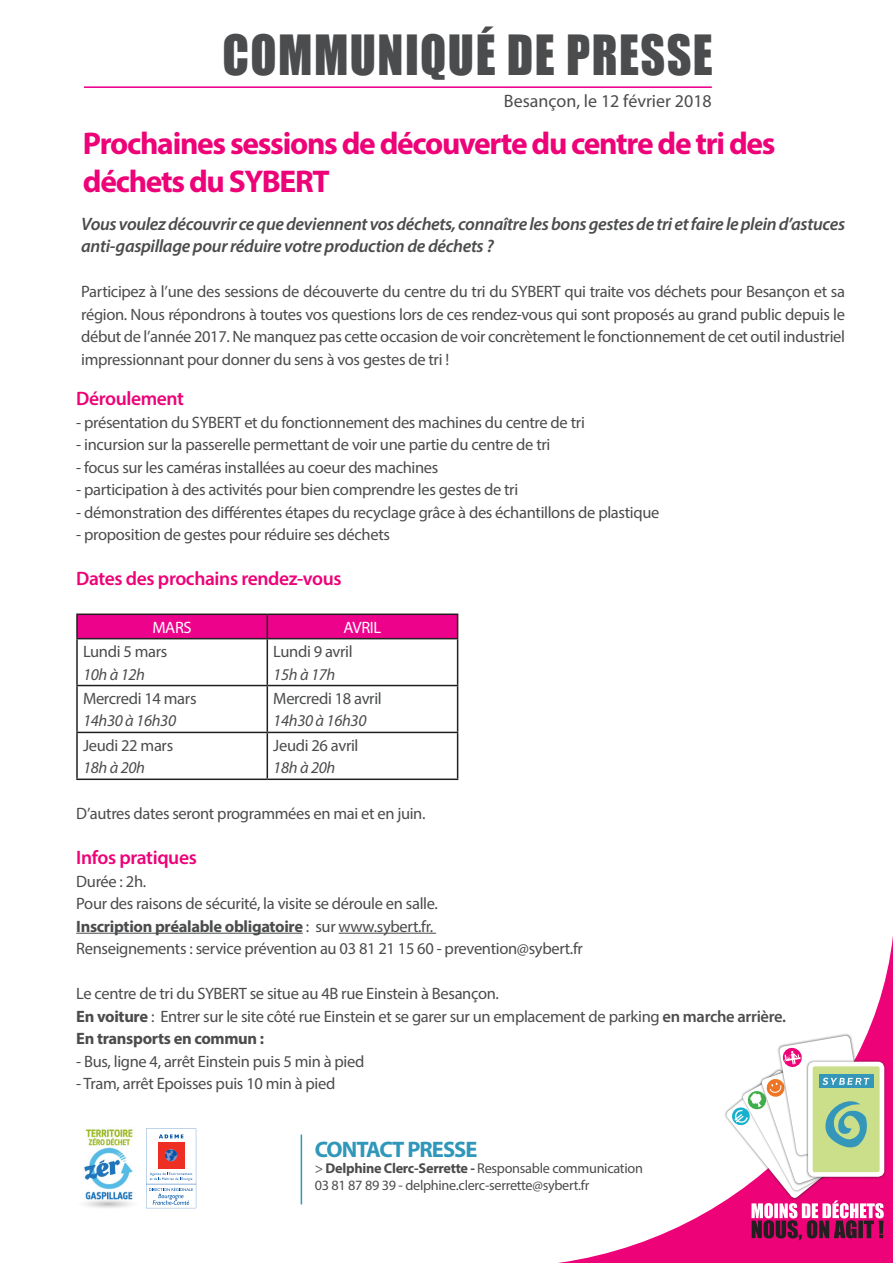
<style>
.page{position:relative;width:893px;height:1263px;background:#fff}
.page>*{position:absolute;margin:0;border:0;box-sizing:border-box;transform-origin:0 0}
.t1{font:50.85px "Impact";letter-spacing:.03em;color:#4b4c4d;scale:.94 1}
.t2{font:700 31.5px/37.8px "Myriad Pro";letter-spacing:-.04em;color:#ed0277}
.t3{font:700 22.5px "Myriad Pro";letter-spacing:-.04em;color:#2f97b9}
.t4{font:600 19.5px "Myriad Pro";letter-spacing:-.02em;color:#ed0277}
.t5{font:italic 600 18px/22.5px "Myriad Pro";letter-spacing:-.02em;color:#4b4c4d}
.t6{font:18px "Myriad Pro";color:#4b4c4d}
.t7{font:16.5px/22.5px "Myriad Pro";letter-spacing:-.02em;color:#4b4c4d;text-align:justify}
.t8{font:700 16.5px "Myriad Pro";letter-spacing:-.02em;color:#4b4c4d}
.t9{font:italic 16.5px "Myriad Pro";letter-spacing:-.02em;color:#4b4c4d}
.t10{font:16.5px "Myriad Pro";letter-spacing:-.02em;color:#fff}
.t11{font:14.25px "Myriad Pro";letter-spacing:-.02em;color:#4b4c4d}
.s1{font-weight:400}
.s2{font-weight:700}
.s3{font-weight:600}
</style>
<div class="page">
<svg style="left:100px;top:613px;width:793px;height:650px"></svg>
<hr style="left:84px;top:86px;width:628px;height:2px;background:#ed028c">
<hr style="left:301px;top:1134px;width:1px;height:70px;background:#2f97b9">
<img style="left:84px;top:1127px;width:56px;height:82px">
<svg style="left:146px;top:1128px;width:50px;height:80px"></svg>
<hr style="left:76px;top:933px;width:227px;height:1px;background:#4b4c4d">
<hr style="left:339px;top:933px;width:97px;height:1px;background:#4b4c4d">
<hr style="left:76px;top:613px;width:191px;height:2px;background:#231f20">
<hr style="left:76px;top:615px;width:2px;height:23px;background:#231f20">
<hr style="left:267px;top:613px;width:191px;height:2px;background:#231f20">
<svg style="left:77px;top:614px;width:381px;height:24px;background:#e10386"></svg>
<hr style="left:76px;top:638px;width:191px;height:1px;background:#231f20">
<hr style="left:76px;top:639px;width:2px;height:46px;background:#231f20">
<hr style="left:267px;top:638px;width:191px;height:1px;background:#231f20">
<hr style="left:267px;top:639px;width:1px;height:46px;background:#231f20">
<hr style="left:457px;top:639px;width:1px;height:46px;background:#231f20">
<hr style="left:76px;top:685px;width:191px;height:1px;background:#231f20">
<hr style="left:76px;top:686px;width:2px;height:46px;background:#231f20">
<hr style="left:267px;top:685px;width:191px;height:1px;background:#231f20">
<hr style="left:267px;top:686px;width:1px;height:46px;background:#231f20">
<hr style="left:457px;top:686px;width:1px;height:46px;background:#231f20">
<hr style="left:76px;top:732px;width:191px;height:1px;background:#231f20">
<hr style="left:76px;top:733px;width:2px;height:45px;background:#231f20">
<hr style="left:267px;top:732px;width:191px;height:1px;background:#231f20">
<hr style="left:267px;top:733px;width:1px;height:45px;background:#231f20">
<hr style="left:457px;top:733px;width:1px;height:45px;background:#231f20">
<hr style="left:76px;top:778px;width:191px;height:2px;background:#231f20">
<hr style="left:267px;top:778px;width:191px;height:2px;background:#231f20">
<div style="left:806px;top:1059px;width:81px;height:120px;background:#231f20;opacity:.6"></div>
<svg style="left:725px;top:1035px;width:159px;height:205px"></svg>
<p class="t1" style="left:222px;top:16px;width:523px">COMMUNIQUÉ DE PRESSE</p>
<p class="t6" style="left:504px;top:90px;width:209px">Besançon, le 12 février 2018</p>
<p class="t2" style="left:83px;top:124px;width:694px">Prochaines sessions de découverte du centre de tri des déchets du SYBERT</p>
<p class="t5" style="left:81px;top:212px;width:765px">Vous voulez découvrir ce que deviennent vos déchets, connaître les bons gestes de tri et faire le plein d’astuces anti-gaspillage pour réduire votre production de déchets ?</p>
<p class="t7" style="left:81px;top:280px;width:765px">Participez à l’une des sessions de découverte du centre du tri du SYBERT qui traite vos déchets pour Besançon et sa région. Nous répondrons à toutes vos questions lors de ces rendez-vous qui sont proposés au grand public depuis le début de l’année 2017. Ne manquez pas cette occasion de voir concrètement le fonctionnement de cet outil industriel impressionnant pour donner du sens à vos gestes de tri !</p>
<p class="t4" style="left:76px;top:386px;width:109px">Déroulement</p>
<p class="t7" style="left:76px;top:410px;width:510px">- présentation du SYBERT et du fonctionnement des machines du centre de tri</p>
<p class="t7" style="left:76px;top:433px;width:476px">- incursion sur la passerelle permettant de voir une partie du centre de tri</p>
<p class="t7" style="left:76px;top:455px;width:364px">- focus sur les caméras installées au coeur des machines</p>
<p class="t7" style="left:76px;top:478px;width:444px">- participation à des activités pour bien comprendre les gestes de tri</p>
<p class="t7" style="left:76px;top:500px;width:585px">- démonstration des différentes étapes du recyclage grâce à des échantillons de plastique</p>
<p class="t7" style="left:76px;top:523px;width:315px">- proposition de gestes pour réduire ses déchets</p>
<p class="t4" style="left:76px;top:566px;width:267px">Dates des prochains rendez-vous</p>
<p class="t10" style="left:153px;top:617px;width:41px">MARS</p>
<p class="t10" style="left:344px;top:617px;width:39px">AVRIL</p>
<p class="t7" style="left:83px;top:640px;width:86px">Lundi 5 mars</p>
<p class="t9" style="left:83px;top:664px;width:64px">10h à 12h</p>
<p class="t7" style="left:273px;top:640px;width:81px">Lundi 9 avril</p>
<p class="t9" style="left:273px;top:664px;width:64px">15h à 17h</p>
<p class="t7" style="left:83px;top:687px;width:115px">Mercredi 14 mars</p>
<p class="t9" style="left:83px;top:711px;width:95px">14h30 à 16h30</p>
<p class="t7" style="left:273px;top:687px;width:110px">Mercredi 18 avril</p>
<p class="t9" style="left:273px;top:711px;width:95px">14h30 à 16h30</p>
<p class="t7" style="left:273px;top:734px;width:87px">Jeudi 26 avril</p>
<p class="t9" style="left:273px;top:757px;width:64px">18h à 20h</p>
<p class="t7" style="left:76px;top:802px;width:351px">D’autres dates seront programmées en mai et en juin.</p>
<p class="t4" style="left:76px;top:845px;width:122px">Infos pratiques</p>
<p class="t7" style="left:76px;top:869px;width:72px">Durée : 2h.</p>
<p class="t7" style="left:76px;top:892px;width:363px">Pour des raisons de sécurité, la visite se déroule en salle.</p>
<p class="t8" style="left:76px;top:915px;width:358px">Inscription préalable obligatoire <span class="s1">: sur www.sybert.fr.</span></p>
<p class="t7" style="left:76px;top:937px;width:508px">Renseignements : service prévention au 03 81 21 15 60 - prevention@sybert.fr</p>
<p class="t7" style="left:76px;top:982px;width:424px">Le centre de tri du SYBERT se situe au 4B rue Einstein à Besançon.</p>
<p class="t7" style="left:76px;top:1004px;width:711px"><span class="s2">En voiture</span> : Entrer sur le site côté rue Einstein et se garer sur un emplacement de parking <span class="s3">en marche arrière.</span></p>
<p class="t8" style="left:76px;top:1028px;width:189px">En transports en commun :</p>
<p class="t7" style="left:76px;top:1049px;width:290px">- Bus, ligne 4, arrêt Einstein puis 5 min à pied</p>
<p class="t7" style="left:76px;top:1072px;width:261px">- Tram, arrêt Epoisses puis 10 min à pied</p>
<p class="t7" style="left:83px;top:734px;width:92px">Jeudi 22 mars</p>
<p class="t9" style="left:83px;top:757px;width:64px">18h à 20h</p>
<p class="t3" style="left:315px;top:1134px;width:164px">CONTACT PRESSE</p>
<p class="t11" style="left:315px;top:1159px;width:330px">&gt; <span class="s2">Delphine Clerc-Serrette -</span> Responsable communication</p>
<p class="t11" style="left:315px;top:1176px;width:276px">03 81 87 89 39 - delphine.clerc-serrette@sybert.fr</p>
</div>
